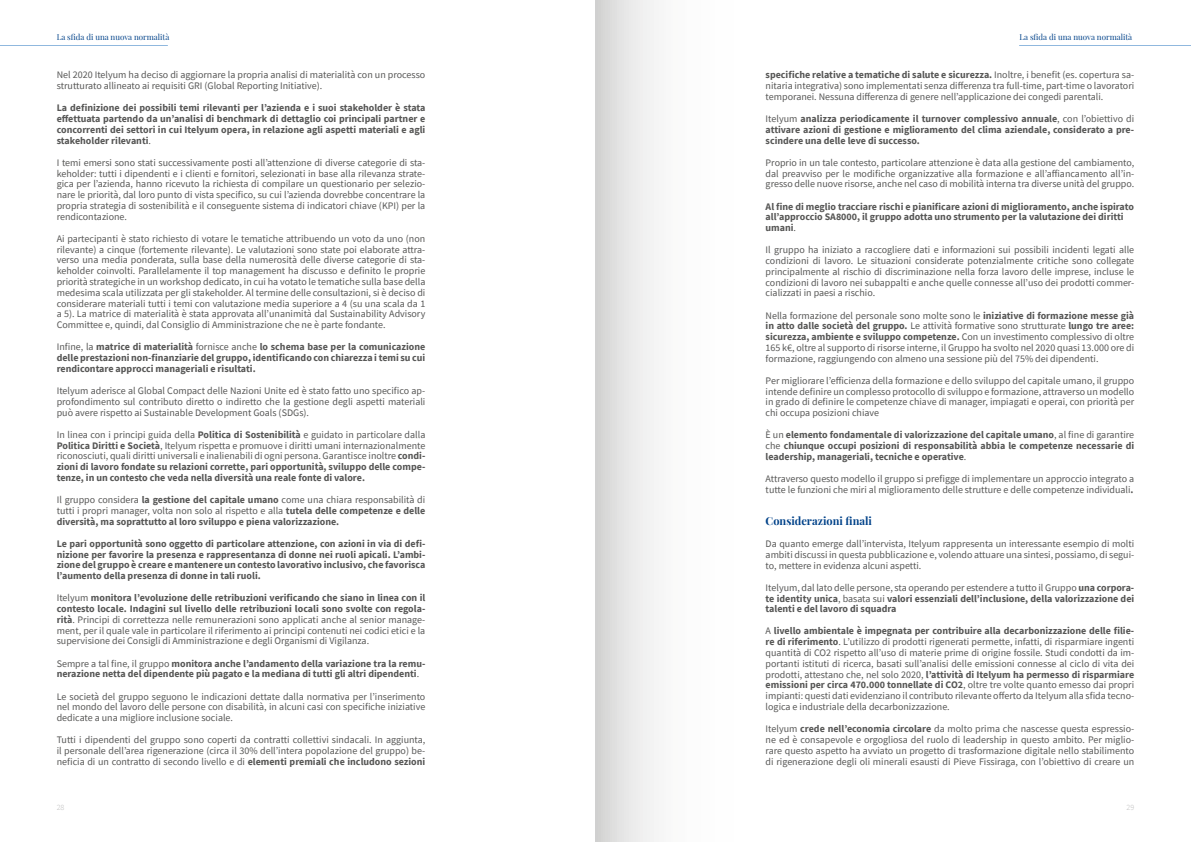
<style>
.page{position:relative;width:1191px;height:842px;background:#fff}
.page>*{position:absolute;margin:0;border:0;box-sizing:border-box;transform-origin:0 0}
.t1{font:700 11px "Playfair Display";color:#004289}
.t2{font:10px/10.8px "Source Sans Pro";color:#575756;text-align:justify}
.t3{font:700 10px/10.8px "Source Sans Pro";color:#575756;text-align:justify}
.t4{font:8px "Playfair Display";color:#004289}
.t5{font:300 8px "Source Sans Pro";color:#bcbcbc}
.s1{font-weight:700}
.s2{font-weight:400}
</style>
<div class="page">
<svg style="left:595px;top:0;width:59px;height:842px"></svg>
<hr style="left:0;top:45px;width:168px;height:1px;background:#4689c8">
<hr style="left:1019px;top:45px;width:172px;height:1px;background:#4689c8">
<p class="t4" style="left:57px;top:31px;width:114px">La sfida di una nuova normalità</p>
<p class="t4" style="left:1019px;top:31px;width:114px">La sfida di una nuova normalità</p>
<p class="t2" style="left:765px;top:70px;width:370px"><span class="s1">specifiche relative a tematiche di salute e sicurezza.</span> Inoltre, i benefit (es. copertura sa&shy;nitaria integrativa) sono implementati senza differenza tra full-time, part-time o lavoratori temporanei. Nessuna differenza di genere nell’applicazione dei congedi parentali.</p>
<p class="t3" style="left:765px;top:113px;width:370px"><span class="s2">Itelyum</span> analizza periodicamente il turnover complessivo annuale<span class="s2">, con l’obiettivo di </span>attivare azioni di gestione e miglioramento del clima aziendale, considerato a pre&shy;scindere una delle leve di successo.</p>
<p class="t2" style="left:765px;top:157px;width:370px">Proprio in un tale contesto, particolare attenzione è data alla gestione del cambiamento, dal preavviso per le modifiche organizzative alla formazione e all’affiancamento all’in&shy;gresso delle nuove risorse, anche nel caso di mobilità interna tra diverse unità del gruppo.</p>
<p class="t3" style="left:765px;top:201px;width:370px;text-align:left">Al fine di meglio tracciare rischi e pianificare azioni di miglioramento, anche ispirato all’approccio SA8000, il gruppo adotta uno strumento per la valutazione dei diritti umani<span class="s2">.</span></p>
<p class="t2" style="left:765px;top:244px;width:370px">Il gruppo ha iniziato a raccogliere dati e informazioni sui possibili incidenti legati alle condizioni di lavoro. Le situazioni considerate potenzialmente critiche sono collegate principalmente al rischio di discriminazione nella forza lavoro delle imprese, incluse le condizioni di lavoro nei subappalti e anche quelle connesse all’uso dei prodotti commer&shy;cializzati in paesi a rischio.</p>
<p class="t2" style="left:765px;top:310px;width:370px">Nella formazione del personale sono molte sono le <span class="s1">iniziative di formazione messe già in atto dalle società del gruppo.</span> Le attività formative sono strutturate <span class="s1">lungo tre aree: sicurezza, ambiente e sviluppo competenze.</span> Con un investimento complessivo di oltre 165 k€, oltre al supporto di risorse interne, il Gruppo ha svolto nel 2020 quasi 13.000 ore di formazione, raggiungendo con almeno una sessione più del 75% dei dipendenti.</p>
<p class="t2" style="left:765px;top:375px;width:370px">Per migliorare l’efficienza della formazione e dello sviluppo del capitale umano, il gruppo intende definire un complesso protocollo di sviluppo e formazione, attraverso un modello in grado di definire le competenze chiave di manager, impiagati e operai, con priorità per chi occupa posizioni chiave</p>
<p class="t3" style="left:765px;top:429px;width:370px"><span class="s2">È un</span> elemento fondamentale di valorizzazione del capitale umano<span class="s2">, al fine di garantire che</span> chiunque occupi posizioni di responsabilità abbia le competenze necessarie di leadership, manageriali, tecniche e operative<span class="s2">.</span></p>
<p class="t2" style="left:765px;top:473px;width:370px">Attraverso questo modello il gruppo si prefigge di implementare un approccio integrato a tutte le funzioni che miri al miglioramento delle strutture e delle competenze individuali<span class="s1">.</span></p>
<p class="t1" style="left:765px;top:512px;width:108px">Considerazioni finali</p>
<p class="t2" style="left:765px;top:538px;width:370px">Da quanto emerge dall’intervista, Itelyum rappresenta un interessante esempio di molti ambiti discussi in questa pubblicazione e, volendo attuare una sintesi, possiamo, di segui&shy;to, mettere in evidenza alcuni aspetti.</p>
<p class="t3" style="left:765px;top:582px;width:370px"><span class="s2">Itelyum, dal lato delle persone, sta operando per estendere a tutto il Gruppo</span> una corpora&shy;te identity unica<span class="s2">, basata sui</span> valori essenziali dell’inclusione, della valorizzazione dei talenti e del lavoro di squadra</p>
<p class="t2" style="left:765px;top:626px;width:370px">A <span class="s1">livello ambientale è impegnata per contribuire alla decarbonizzazione delle filie&shy;re di riferimento</span>. L’utilizzo di prodotti rigenerati permette, infatti, di risparmiare ingenti quantità di CO2 rispetto all’uso di materie prime di origine fossile. Studi condotti da im&shy;portanti istituti di ricerca, basati sull’analisi delle emissioni connesse al ciclo di vita dei prodotti, attestano che, nel solo 2020, <span class="s1">l’attività di Itelyum ha permesso di risparmiare emissioni per circa 470.000 tonnellate di CO2</span>, oltre tre volte quanto emesso dai propri impianti: questi dati evidenziano il contributo rilevante offerto da Itelyum alla sfida tecno&shy;logica e industriale della decarbonizzazione.</p>
<p class="t2" style="left:765px;top:723px;width:370px">Itelyum <span class="s1">crede nell’economia circolare</span> da molto prima che nascesse questa espressio&shy;ne ed è consapevole e orgogliosa del ruolo di leadership in questo ambito. Per miglio&shy;rare questo aspetto ha avviato un progetto di trasformazione digitale nello stabilimento di rigenerazione degli oli minerali esausti di Pieve Fissiraga, con l’obiettivo di creare un</p>
<p class="t2" style="left:57px;top:70px;width:370px">Nel 2020 Itelyum ha deciso di aggiornare la propria analisi di materialità con un processo strutturato allineato ai requisiti GRI (Global Reporting Initiative).</p>
<p class="t3" style="left:57px;top:102px;width:370px">La definizione dei possibili temi rilevanti per l’azienda e i suoi stakeholder è stata effettuata partendo da un’analisi di benchmark di dettaglio coi principali partner e concorrenti dei settori in cui Itelyum opera, in relazione agli aspetti materiali e agli stakeholder rilevanti<span class="s2">.</span></p>
<p class="t2" style="left:57px;top:157px;width:370px">I temi emersi sono stati successivamente posti all’attenzione di diverse categorie di sta&shy;keholder: tutti i dipendenti e i clienti e fornitori, selezionati in base alla rilevanza strate&shy;gica per l’azienda, hanno ricevuto la richiesta di compilare un questionario per selezio&shy;nare le priorità, dal loro punto di vista specifico, su cui l’azienda dovrebbe concentrare la propria strategia di sostenibilità e il conseguente sistema di indicatori chiave (KPI) per la rendicontazione.</p>
<p class="t2" style="left:57px;top:233px;width:370px">Ai partecipanti è stato richiesto di votare le tematiche attribuendo un voto da uno (non rilevante) a cinque (fortemente rilevante). Le valutazioni sono state poi elaborate attra&shy;verso una media ponderata, sulla base della numerosità delle diverse categorie di sta&shy;keholder coinvolti. Parallelamente il top management ha discusso e definito le proprie priorità strategiche in un workshop dedicato, in cui ha votato le tematiche sulla base della medesima scala utilizzata per gli stakeholder. Al termine delle consultazioni, si è deciso di considerare materiali tutti i temi con valutazione media superiore a 4 (su una scala da 1 a 5). La matrice di materialità è stata approvata all’unanimità dal Sustainability Advisory Committee e, quindi, dal Consiglio di Amministrazione che ne è parte fondante.</p>
<p class="t3" style="left:57px;top:341px;width:370px"><span class="s2">Infine, la</span> matrice di materialità <span class="s2">fornisce anche</span> lo schema base per la comunicazione delle prestazioni non-finanziarie del gruppo, identificando con chiarezza i temi su cui rendicontare approcci manageriali e risultati.</p>
<p class="t2" style="left:57px;top:385px;width:370px">Itelyum aderisce al Global Compact delle Nazioni Unite ed è stato fatto uno specifico ap&shy;profondimento sul contributo diretto o indiretto che la gestione degli aspetti materiali può avere rispetto ai Sustainable Development Goals (SDGs).</p>
<p class="t2" style="left:57px;top:429px;width:370px">In linea con i principi guida della <span class="s1">Politica di Sostenibilità</span> e guidato in particolare dalla <span class="s1">Politica Diritti e Società</span>, Itelyum rispetta e promuove i diritti umani internazionalmente riconosciuti, quali diritti universali e inalienabili di ogni persona. Garantisce inoltre <span class="s1">condi&shy;zioni di lavoro fondate su relazioni corrette, pari opportunità, sviluppo delle compe&shy;tenze, in un contesto che veda nella diversità una reale fonte di valore.</span></p>
<p class="t3" style="left:57px;top:494px;width:370px"><span class="s2">Il gruppo considera</span> la gestione del capitale umano <span class="s2">come una chiara responsabilità di tutti i propri manager, volta non solo al rispetto e alla</span> tutela delle competenze e delle diversità, ma soprattutto al loro sviluppo e piena valorizzazione.</p>
<p class="t3" style="left:57px;top:538px;width:370px">Le pari opportunità sono oggetto di particolare attenzione, con azioni in via di defi&shy;nizione per favorire la presenza e rappresentanza di donne nei ruoli apicali. L’ambi&shy;zione del gruppo è creare e mantenere un contesto lavorativo inclusivo, che favorisca l’aumento della presenza di donne in tali ruoli.</p>
<p class="t2" style="left:57px;top:592px;width:370px">Itelyum <span class="s1">monitora l’evoluzione delle retribuzioni verificando che siano in linea con il contesto locale. Indagini sul livello delle retribuzioni locali sono svolte con regola&shy;rità</span>. Principi di correttezza nelle remunerazioni sono applicati anche al senior manage&shy;ment, per il quale vale in particolare il riferimento ai principi contenuti nei codici etici e la supervisione dei Consigli di Amministrazione e degli Organismi di Vigilanza.</p>
<p class="t3" style="left:57px;top:658px;width:370px"><span class="s2">Sempre a tal fine, il gruppo</span> monitora anche l’andamento della variazione tra la remu&shy;nerazione netta del dipendente più pagato e la mediana di tutti gli altri dipendenti<span class="s2">.</span></p>
<p class="t2" style="left:57px;top:691px;width:370px">Le società del gruppo seguono le indicazioni dettate dalla normativa per l’inserimento nel mondo del lavoro delle persone con disabilità, in alcuni casi con specifiche iniziative dedicate a una migliore inclusione sociale.</p>
<p class="t2" style="left:57px;top:734px;width:370px">Tutti i dipendenti del gruppo sono coperti da contratti collettivi sindacali. In aggiunta, il personale dell’area rigenerazione (circa il 30% dell’intera popolazione del gruppo) be&shy;neficia di un contratto di secondo livello e di <span class="s1">elementi premiali che includono sezioni</span></p>
<p class="t5" style="left:57px;top:802px;width:9px">28</p>
<p class="t5" style="left:1126px;top:802px;width:9px">29</p>
</div>
